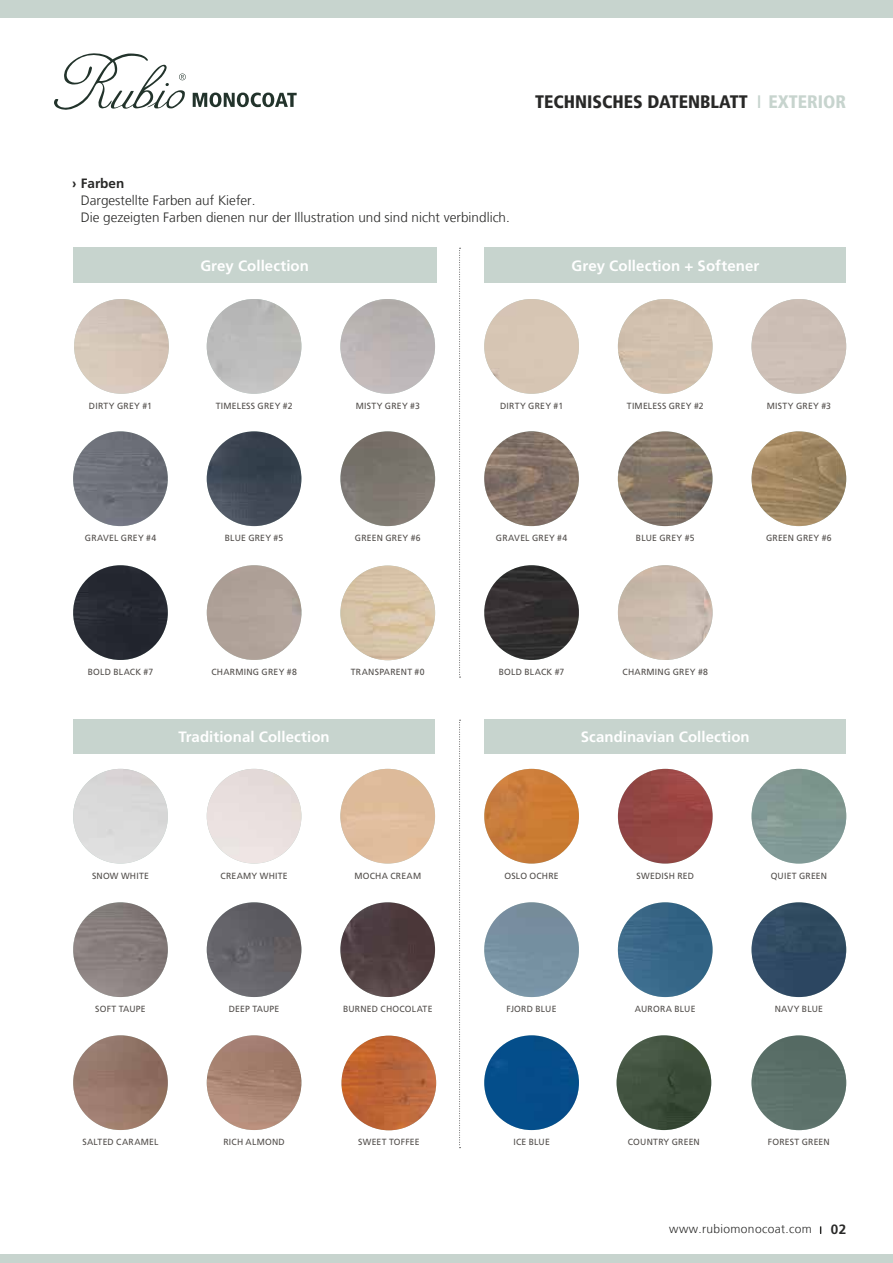
<style>
.page{position:relative;width:893px;height:1263px;background:#fff}
.page>*{position:absolute;margin:0;border:0;box-sizing:border-box;transform-origin:0 0}
.t1{font:900 condensed 18px "Frutiger 77";color:#282827}
.t2{font:700 15px "Frutiger LT Std";letter-spacing:.005em;color:#fff}
.t3{font:300 13.5px/16.2px "Frutiger LT";color:#282827}
.t4{font:700 13.5px "Frutiger LT Std";color:#282827}
.t5{font:300 12px "Frutiger LT";letter-spacing:.03em;color:#282827}
.t6{font:9px "Frutiger LT Std";letter-spacing:.025em;color:#524e4b}
.s1{color:#c7d4ce}
.s2{font-family:"Frutiger LT Std";font-weight:700;font-size:9.15px}
.s3{font-family:"Frutiger LT Std";font-weight:700;font-size:13.5px}
</style>
<div class="page">
<img style="left:618px;top:565px;width:95px;height:95px;border-radius:47px">
<img style="left:484px;top:565px;width:95px;height:95px;border-radius:47px">
<img style="left:751px;top:431px;width:95px;height:95px;border-radius:47px">
<div style="left:484px;top:299px;width:95px;height:95px;background:#d8c7b5;border-radius:47px"></div>
<div style="left:618px;top:299px;width:95px;height:95px;background:#d2c1af;border-radius:47px"></div>
<div style="left:751px;top:299px;width:95px;height:95px;background:#ccbeb5;border-radius:47px"></div>
<img style="left:484px;top:431px;width:95px;height:95px;border-radius:47px">
<img style="left:618px;top:431px;width:94px;height:95px;border-radius:47px">
<div style="left:485px;top:248px;width:361px;height:35px;background:#c7d4ce"></div>
<svg style="left:459px;top:720px;width:2px;height:428px"></svg>
<svg style="left:459px;top:248px;width:2px;height:430px"></svg>
<img style="left:207px;top:902px;width:94px;height:95px;border-radius:47px">
<img style="left:73px;top:902px;width:95px;height:95px;border-radius:47px">
<div style="left:340px;top:769px;width:95px;height:94px;background:#dfbc9b;border-radius:47px"></div>
<img style="left:207px;top:1035px;width:94px;height:95px;border-radius:47px">
<img style="left:73px;top:1035px;width:95px;height:95px;border-radius:47px">
<img style="left:340px;top:902px;width:95px;height:95px;border-radius:47px">
<img style="left:341px;top:1036px;width:95px;height:94px;border-radius:47px">
<div style="left:73px;top:720px;width:362px;height:34px;background:#c7d4ce"></div>
<div style="left:484px;top:720px;width:362px;height:34px;background:#c7d4ce"></div>
<img style="left:618px;top:902px;width:95px;height:95px;border-radius:47px">
<img style="left:751px;top:902px;width:95px;height:95px;border-radius:47px">
<img style="left:484px;top:902px;width:95px;height:95px;border-radius:47px">
<div style="left:484px;top:1035px;width:95px;height:95px;background:#044e8b;border-radius:47px"></div>
<div style="left:751px;top:1035px;width:95px;height:95px;background:#5b7069;border-radius:47px"></div>
<img style="left:484px;top:769px;width:95px;height:94px;border-radius:47px">
<img style="left:618px;top:769px;width:95px;height:94px;border-radius:47px">
<img style="left:617px;top:1035px;width:94px;height:95px;border-radius:47px">
<div style="left:207px;top:565px;width:94px;height:95px;background:#afa198;border-radius:47px"></div>
<img style="left:340px;top:565px;width:95px;height:95px;border-radius:47px">
<img style="left:73px;top:565px;width:95px;height:95px;border-radius:47px">
<img style="left:340px;top:431px;width:95px;height:95px;border-radius:47px">
<img style="left:74px;top:299px;width:95px;height:95px;border-radius:47px">
<img style="left:340px;top:299px;width:95px;height:95px;border-radius:47px">
<img style="left:73px;top:431px;width:95px;height:95px;border-radius:47px">
<img style="left:207px;top:431px;width:94px;height:95px;border-radius:47px">
<div style="left:73px;top:248px;width:363px;height:35px;background:#c7d4ce"></div>
<svg style="left:54px;top:53px;width:132px;height:57px"></svg>
<svg style="left:193px;top:93px;width:104px;height:14px"></svg>
<div style="left:0;top:0;width:893px;height:18px;background:#c7d4ce"></div>
<div style="left:0;top:1254px;width:893px;height:9px;background:#c7d4ce"></div>
<h1 class="t1" style="left:535px;top:91px;width:312px">TECHNISCHES DATENBLATT <span class="s1">I EXTERIOR</span></h1>
<h3 class="t4" style="left:72px;top:176px;width:54px">› Farben</h3>
<h3 class="t3" style="left:81px;top:193px;width:431px">Dargestellte Farben auf Kiefer.<br>Die gezeigten Farben dienen nur der Illustration und sind nicht verbindlich.</h3>
<h2 class="t2" style="left:200px;top:257px;width:110px">Grey Collection</h2>
<h2 class="t2" style="left:572px;top:257px;width:189px">Grey Collection + Softener</h2>
<p class="t6" style="left:89px;top:401px;width:65px">DIRTY GREY #1</p>
<p class="t6" style="left:216px;top:401px;width:78px">TIMELESS GREY #2</p>
<p class="t6" style="left:356px;top:401px;width:66px">MISTY GREY #3</p>
<p class="t6" style="left:500px;top:401px;width:65px">DIRTY GREY #1</p>
<p class="t6" style="left:627px;top:401px;width:78px">TIMELESS GREY #2</p>
<p class="t6" style="left:767px;top:401px;width:66px">MISTY GREY #3</p>
<p class="t6" style="left:85px;top:533px;width:73px">GRAVEL GREY #4</p>
<p class="t6" style="left:225px;top:533px;width:60px">BLUE GREY #5</p>
<p class="t6" style="left:355px;top:533px;width:67px">GREEN GREY #6</p>
<p class="t6" style="left:496px;top:533px;width:73px">GRAVEL GREY #4</p>
<p class="t6" style="left:636px;top:533px;width:60px">BLUE GREY #5</p>
<p class="t6" style="left:766px;top:533px;width:67px">GREEN GREY #6</p>
<p class="t6" style="left:88px;top:667px;width:67px">BOLD BLACK #7</p>
<p class="t6" style="left:211px;top:667px;width:87px">CHARMING GREY #8</p>
<p class="t6" style="left:351px;top:667px;width:75px">TRANSPARENT #0</p>
<p class="t6" style="left:499px;top:667px;width:67px">BOLD BLACK #7</p>
<p class="t6" style="left:623px;top:667px;width:87px">CHARMING GREY #8</p>
<h2 class="t2" style="left:178px;top:728px;width:153px">Traditional Collection</h2>
<h2 class="t2" style="left:581px;top:728px;width:171px">Scandinavian Collection</h2>
<p class="t6" style="left:92px;top:870px;width:58px">SNOW WHITE</p>
<p class="t6" style="left:221px;top:870px;width:69px">CREAMY WHITE</p>
<p class="t6" style="left:354px;top:870px;width:68px">MOCHA CREAM</p>
<p class="t6" style="left:504px;top:870px;width:56px">OSLO OCHRE</p>
<p class="t6" style="left:636px;top:870px;width:59px">SWEDISH RED</p>
<p class="t6" style="left:771px;top:870px;width:58px">QUIET GREEN</p>
<p class="t6" style="left:95px;top:1004px;width:52px">SOFT TAUPE</p>
<p class="t6" style="left:229px;top:1004px;width:52px">DEEP TAUPE</p>
<p class="t6" style="left:83px;top:1137px;width:77px">SALTED CARAMEL</p>
<p class="t6" style="left:223px;top:1137px;width:63px">RICH ALMOND</p>
<p class="t6" style="left:343px;top:1004px;width:91px">BURNED CHOCOLATE</p>
<p class="t6" style="left:358px;top:1137px;width:63px">SWEET TOFFEE</p>
<p class="t6" style="left:507px;top:1004px;width:51px">FJORD BLUE</p>
<p class="t6" style="left:635px;top:1004px;width:62px">AURORA BLUE</p>
<p class="t6" style="left:775px;top:1004px;width:50px">NAVY BLUE</p>
<p class="t6" style="left:513px;top:1137px;width:38px">ICE BLUE</p>
<p class="t6" style="left:768px;top:1137px;width:63px">FOREST GREEN</p>
<p class="t6" style="left:628px;top:1137px;width:73px">COUNTRY GREEN</p>
<h3 class="t5" style="left:669px;top:1222px;width:178px">www.rubiomonocoat.com <span class="s2">I</span> <span class="s3">02</span></h3>
</div>
